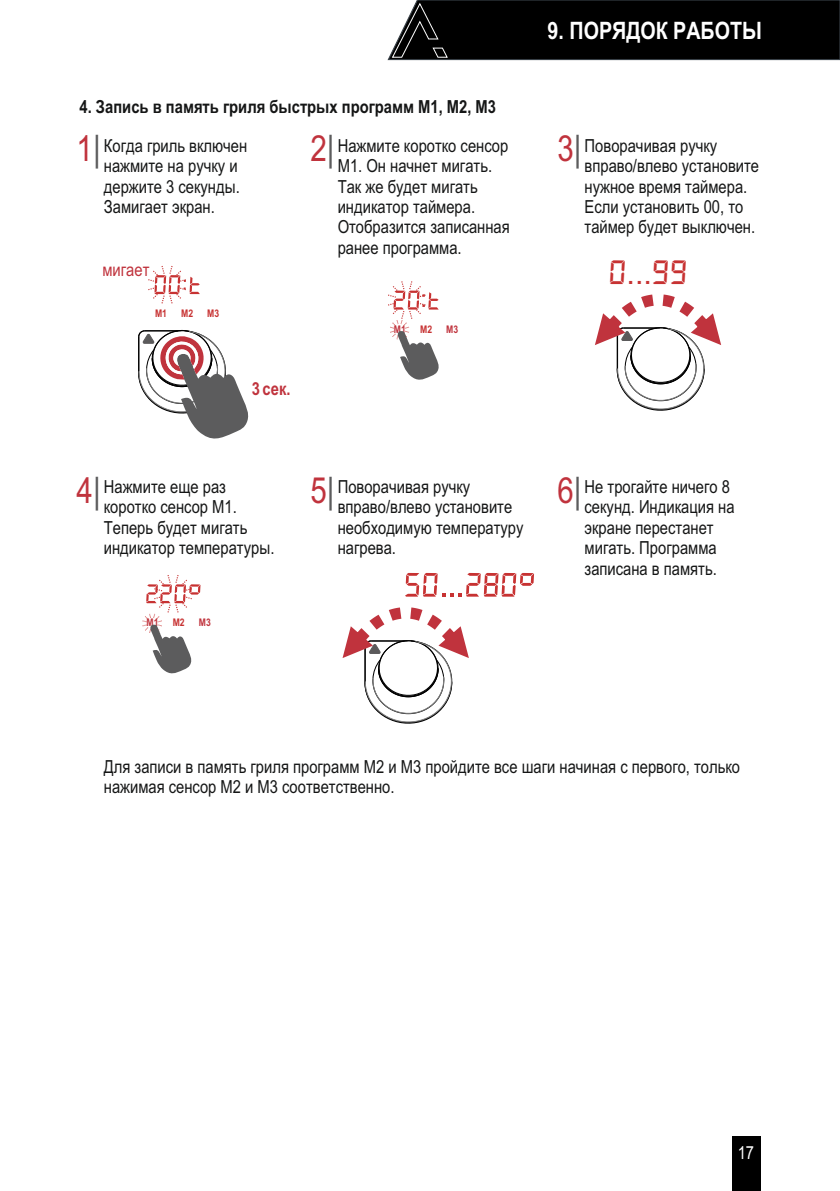
<style>
.page{position:relative;width:840px;height:1191px;background:#fff}
.page>*{position:absolute;margin:0;border:0;box-sizing:border-box;transform-origin:0 0}
.t1{font:36px "Arial Narrow";color:#c0333d}
.t2{font:30.4px "Segment 7 Standard";color:#c73232}
.t3{font:700 24px "Arial Narrow";color:#fff}
.t4{font:18px/20.4px "Arial Narrow";color:#151616}
.t5{font:700 18px "Arial Narrow";color:#151616}
.t6{font:18px "Arial Narrow";color:#c0333d}
.t7{font:700 18px "Arial Narrow";color:#c0333d}
.t8{font:18px "Arial Narrow";color:#fff}
.t9{font:700 10.6px "Arial Narrow";color:#c73232}
.t10{font:700 10.6px "Arial Narrow";color:#c0333d}
.s1{color:#5c5c5d}
.s2{font-family:"Arial"}
</style>
<div class="page">
<svg style="left:387px;top:0;width:452px;height:61px;background:#0f1010"></svg>
<svg style="left:138px;top:329px;width:111px;height:110px"></svg>
<svg style="left:595px;top:294px;width:125px;height:117px"></svg>
<div style="left:731px;top:1136px;width:29px;height:55px;background:#000"></div>
<svg style="left:148px;top:266px;width:52px;height:38px"></svg>
<svg style="left:388px;top:281px;width:51px;height:99px"></svg>
<svg style="left:142px;top:575px;width:58px;height:99px"></svg>
<svg style="left:342px;top:607px;width:126px;height:117px"></svg>
<svg style="left:405px;top:573px;width:128px;height:23px"></svg>
<p class="t5" style="left:79px;top:100px;width:418px">4. Запись в память гриля быстрых программ M1, M2, M3</p>
<h3 class="t3" style="left:547px;top:21px;width:216px">9. ПОРЯДОК РАБОТЫ</h3>
<h1 class="t1" style="left:77px;top:135px;width:26px">1<span class="s1">|</span></h1>
<h1 class="t1" style="left:310px;top:135px;width:26px">2<span class="s1">|</span></h1>
<h1 class="t1" style="left:557px;top:135px;width:26px">3<span class="s1">|</span></h1>
<p class="t4" style="left:104px;top:137px;width:145px">Когда гриль включен нажмите на ручку и держите 3 секунды.<br>Замигает экран.</p>
<p class="t4" style="left:584px;top:137px;width:176px">Поворачивая ручку вправо/влево установите нужное время таймера.<br>Если установить 00, то таймер будет выключен.</p>
<p class="t4" style="left:337px;top:137px;width:173px">Нажмите коротко сенсор<br>M1. Он начнет мигать.<br>Так же будет мигать индикатор таймера.<br>Отобразится записанная ранее программа.</p>
<p class="t6" style="left:102px;top:263px;width:48px">мигает</p>
<p class="t9" style="left:155px;top:309px;width:13px">M1</p>
<p class="t9" style="left:181px;top:309px;width:13px">M2</p>
<p class="t9" style="left:207px;top:309px;width:13px">M3</p>
<p class="t7" style="left:252px;top:382px;width:40px">3 сек.</p>
<p class="t10" style="left:394px;top:325px;width:13px">M1</p>
<p class="t9" style="left:420px;top:325px;width:13px">M2</p>
<p class="t10" style="left:446px;top:325px;width:13px">M3</p>
<h2 class="t2" style="left:608px;top:259px;width:80px">0<span class="s2">...</span>99</h2>
<h1 class="t1" style="left:77px;top:476px;width:26px">4<span class="s1">|</span></h1>
<h1 class="t1" style="left:310px;top:476px;width:26px">5<span class="s1">|</span></h1>
<h1 class="t1" style="left:557px;top:476px;width:26px">6<span class="s1">|</span></h1>
<p class="t4" style="left:104px;top:478px;width:172px">Нажмите еще раз коротко сенсор M1.<br>Теперь будет мигать индикатор температуры.</p>
<p class="t4" style="left:584px;top:478px;width:151px">Не трогайте ничего 8 секунд. Индикация на экране перестанет мигать. Программа записана в память.</p>
<p class="t4" style="left:337px;top:478px;width:187px">Поворачивая ручку вправо/влево установите необходимую температуру нагрева.</p>
<p class="t10" style="left:146px;top:618px;width:13px">M1</p>
<p class="t9" style="left:173px;top:618px;width:13px">M2</p>
<p class="t10" style="left:199px;top:618px;width:13px">M3</p>
<p class="t4" style="left:104px;top:758px;width:637px">Для записи в память гриля программ М2 и М3 пройдите все шаги начиная с первого, только нажимая сенсор М2 и М3 соответственно.</p>
<p class="t8" style="left:737px;top:1145px;width:18px">17</p>
</div>
